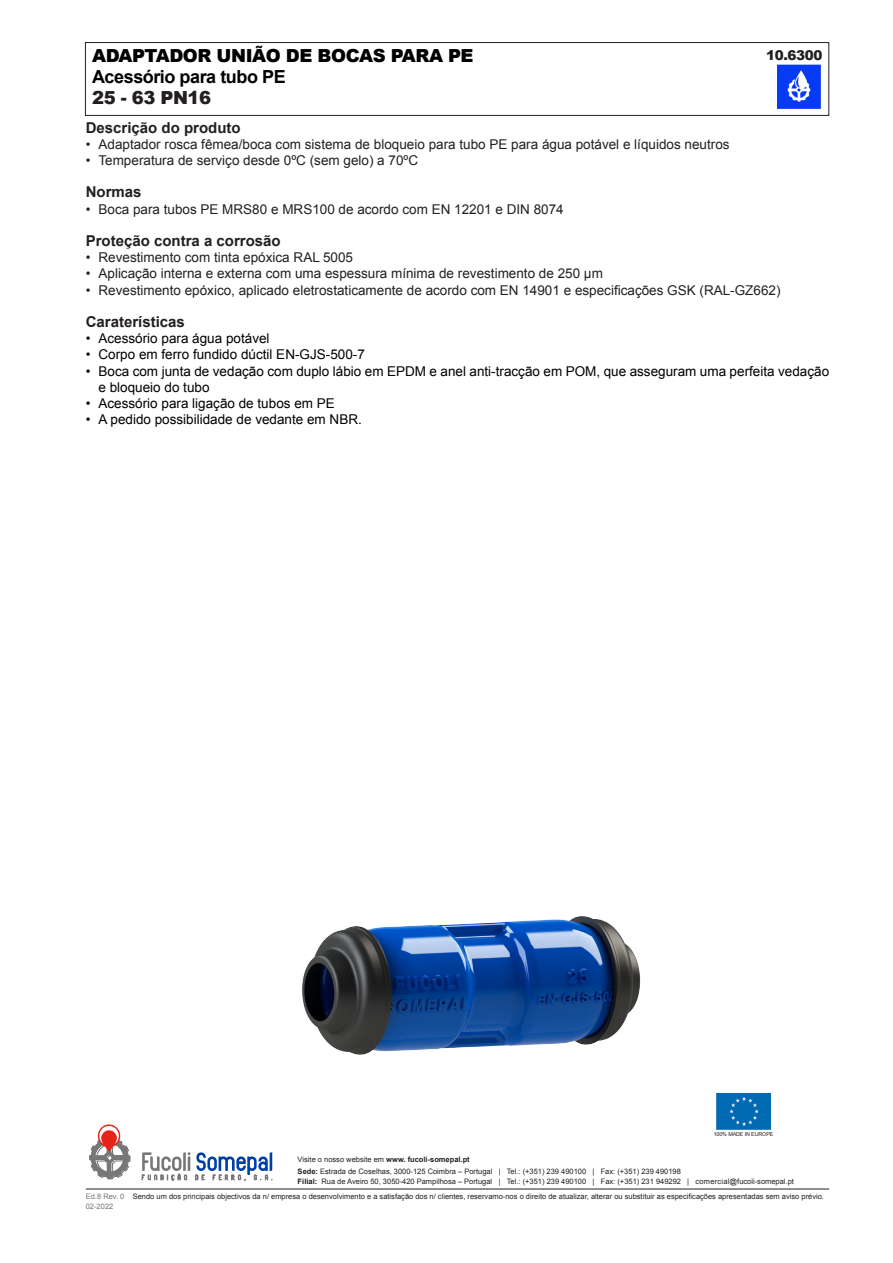
<style>
.page{position:relative;width:893px;height:1263px;background:#fff}
.page>*{position:absolute;margin:0;border:0;box-sizing:border-box;transform-origin:0 0}
.t1{font:900 18px "Arial";letter-spacing:-.025em;color:#000}
.t2{font:700 18px "Arial";letter-spacing:-.025em;color:#000}
.t3{font:900 18px "Arial";letter-spacing:-.025em;color:#231f20}
.títulos{font:700 15px "Arial";color:#231f20}
.t4{font:13.5px "Arial";color:#231f20}
.t5{font:13.5px/16.2px "Arial";color:#000}
.t6{font:900 13.5px "Arial";letter-spacing:-.025em;color:#231f20}
.rodapé{font:7.5px "Arial";color:#231f20}
.t7{font:7.5px "Arial";color:#77777a}
.t8{font:5.4px "Arial";letter-spacing:-.025em;color:#231f20}
.s1{font-weight:700}
.s2{color:#77777a}
</style>
<div class="page">
<div style="left:85px;top:42px;width:744px;height:74px;border:1px solid #231f20"></div>
<img style="left:717px;top:1093px;width:53px;height:37px">
<hr style="left:86px;top:1189px;width:743px;height:1px;background:#231f20">
<svg style="left:89px;top:1124px;width:41px;height:55px"></svg>
<svg style="left:142px;top:1152px;width:131px;height:29px"></svg>
<img style="left:777px;top:64px;width:44px;height:44px">
<img style="left:302px;top:916px;width:339px;height:139px">
<p class="t1" style="left:92px;top:43px;width:383px">ADAPTADOR UNIÃO DE BOCAS PARA PE</p>
<p class="t2" style="left:92px;top:65px;width:195px">Acessório para tubo PE</p>
<p class="t3" style="left:92px;top:85px;width:121px">25 - 63 PN16</p>
<p class="t6" style="left:766px;top:45px;width:58px">10.6300</p>
<p class="títulos" style="left:86px;top:117px;width:157px">Descrição do produto</p>
<p class="t4" style="left:86px;top:135px;width:645px">• Adaptador rosca fêmea/boca com sistema de bloqueio para tubo PE para água potável e líquidos neutros</p>
<p class="t4" style="left:86px;top:151px;width:334px">• Temperatura de serviço desde 0ºC (sem gelo) a 70ºC</p>
<p class="títulos" style="left:86px;top:182px;width:57px">Normas</p>
<p class="t4" style="left:86px;top:200px;width:479px">• Boca para tubos PE MRS80 e MRS100 de acordo com EN 12201 e DIN 8074</p>
<p class="títulos" style="left:86px;top:231px;width:197px">Proteção contra a corrosão</p>
<p class="t4" style="left:86px;top:249px;width:269px">• Revestimento com tinta epóxica RAL 5005</p>
<p class="t4" style="left:86px;top:265px;width:519px">• Aplicação interna e externa com uma espessura mínima de revestimento de 250 μm</p>
<p class="t4" style="left:86px;top:281px;width:696px">• Revestimento epóxico, aplicado eletrostaticamente de acordo com EN 14901 e especificações GSK (RAL-GZ662)</p>
<p class="títulos" style="left:86px;top:312px;width:101px">Caraterísticas</p>
<p class="t5" style="left:86px;top:331px;width:185px">• Acessório para água potável</p>
<p class="t5" style="left:86px;top:347px;width:281px">• Corpo em ferro fundido dúctil EN-GJS-500-7</p>
<p class="t5" style="left:98px;top:363px;width:732px;text-indent:-13px">• Boca com junta de vedação com duplo lábio em EPDM e anel anti-tracção em POM, que asseguram uma perfeita vedação e bloqueio do tubo</p>
<p class="t5" style="left:86px;top:395px;width:251px">• Acessório para ligação de tubos em PE</p>
<p class="t5" style="left:86px;top:412px;width:278px">• A pedido possibilidade de vedante em NBR.</p>
<p class="t8" style="left:714px;top:1130px;width:61px">100% MADE IN EUROPE</p>
<p class="rodapé" style="left:298px;top:1154px;width:174px">Visite o nosso website em <span class="s1">www. fucoli-somepal.pt</span></p>
<p class="rodapé" style="left:298px;top:1166px;width:385px"><span class="s1">Sede:</span> Estrada de Coselhas, 3000-125 Coimbra – Portugal | Tel.: (+351) 239 490100 | Fax: (+351) 239 490198</p>
<p class="rodapé" style="left:298px;top:1177px;width:498px"><span class="s1">Filial:</span> Rua de Aveiro 50, 3050-420 Pampilhosa – Portugal | Tel.: (+351) 239 490100 | Fax: (+351) 231 949292 | comercial@fucoli-somepal.pt</p>
<p class="rodapé" style="left:86px;top:1191px;width:740px"><span class="s2">Ed.8 Rev. 0</span> Sendo um dos principais objectivos da n/ empresa o desenvolvimento e a satisfação dos n/ clientes, reservamo-nos o direito de atualizar, alterar ou substituir as especificações apresentadas sem aviso prévio.</p>
<p class="t7" style="left:86px;top:1201px;width:29px">02-2022</p>
</div>
